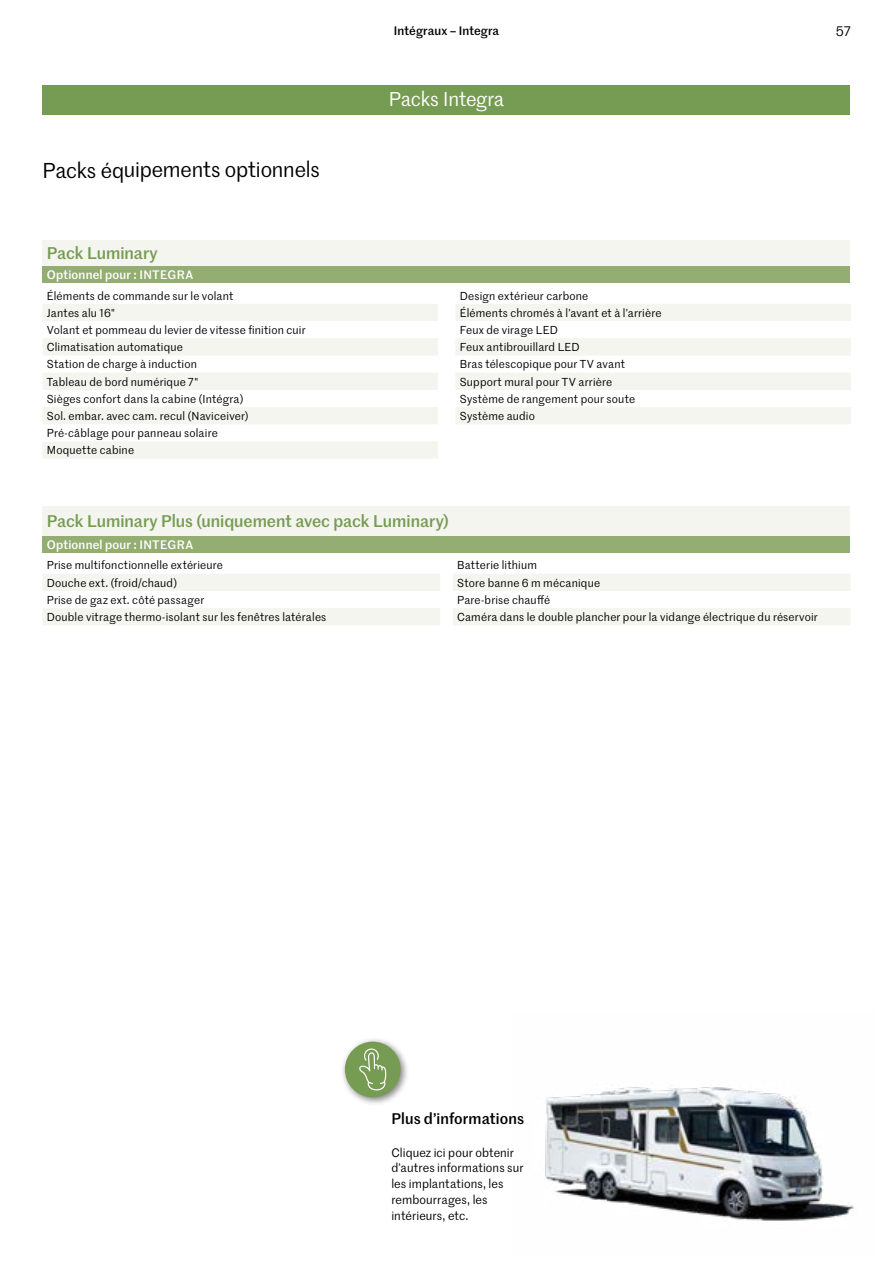
<style>
.page{position:relative;width:893px;height:1263px;background:#fff}
.page>*{position:absolute;margin:0;border:0;box-sizing:border-box;transform-origin:0 0}
.t1{font:21px "Marr Sans";letter-spacing:-.02em;color:#000}
.t2{font:19.5px "Marr Sans";letter-spacing:-.015em;color:#fff}
.t3{font:500 16.5px "Marr Sans";letter-spacing:-.005em;color:#769b52}
.t4{font:500 15px "Marr Sans";letter-spacing:.005em;color:#000}
.t5{font:13.5px "Marr Sans";color:#000}
.t6{font:12px/15.8px "Marr Sans";letter-spacing:.005em;color:#000}
.t7{font:500 12px "Marr Sans";letter-spacing:.015em;color:#fff}
.t8{font:500 12px "Marr Sans";letter-spacing:.01em;color:#000}
.t9{font:11.25px/17.2px "Marr Sans";letter-spacing:.015em;color:#000}
</style>
<div class="page">
<img style="left:545px;top:1087px;width:310px;height:135px">
<div style="left:341px;top:1037px;width:69px;height:69px;background:#000;opacity:.5"></div>
<div style="left:345px;top:1041px;width:56px;height:56px;background:#769b52;border-radius:50%"></div>
<svg style="left:359px;top:1048px;width:27px;height:42px"></svg>
<div style="left:43px;top:85px;width:807px;height:30px;background:#769b52"></div>
<svg style="left:43px;top:304px;width:395px;height:155px;fill:#f3f5ee"></svg>
<div style="left:43px;top:240px;width:807px;height:26px;background:#f3f5ee"></div>
<div style="left:43px;top:266px;width:807px;height:16px;background:#94ad72"></div>
<svg style="left:43px;top:574px;width:397px;height:51px"></svg>
<svg style="left:456px;top:304px;width:395px;height:120px;fill:#f3f5ee"></svg>
<svg style="left:453px;top:574px;width:397px;height:51px"></svg>
<div style="left:43px;top:506px;width:807px;height:30px;background:#f3f5ee"></div>
<div style="left:43px;top:536px;width:807px;height:16px;background:#94ad72"></div>
<p class="t8" style="left:394px;top:22px;width:107px">Intégraux – Integra</p>
<p class="t5" style="left:836px;top:22px;width:16px">57</p>
<h1 class="t1" style="left:43px;top:155px;width:279px">Packs équipements optionnels</h1>
<h3 class="t3" style="left:47px;top:241px;width:112px">Pack Luminary</h3>
<p class="t7" style="left:47px;top:265px;width:148px">Optionnel pour : INTEGRA</p>
<p class="t9" style="left:47px;top:286px;width:260px">Éléments de commande sur le volant<br>Jantes alu 16"<br>Volant et pommeau du levier de vitesse finition cuir<br>Climatisation automatique<br>Station de charge à induction<br>Tableau de bord numérique 7"<br>Sièges confort dans la cabine (Intégra)<br>Sol. embar. avec cam. recul (Naviceiver)<br>Pré-câblage pour panneau solaire<br>Moquette cabine</p>
<h2 class="t2" style="left:389px;top:85px;width:117px">Packs Integra</h2>
<p class="t9" style="left:460px;top:286px;width:203px">Design extérieur carbone<br>Éléments chromés à l’avant et à l’arrière<br>Feux de virage LED<br>Feux antibrouillard LED<br>Bras télescopique pour TV avant<br>Support mural pour TV arrière<br>Système de rangement pour soute<br>Système audio</p>
<h3 class="t3" style="left:47px;top:509px;width:404px">Pack Luminary Plus (uniquement avec pack Luminary)</h3>
<p class="t7" style="left:47px;top:535px;width:148px">Optionnel pour : INTEGRA</p>
<p class="t9" style="left:47px;top:556px;width:281px">Prise multifonctionnelle extérieure<br>Douche ext. (froid/chaud)<br>Prise de gaz ext. côté passager<br>Double vitrage thermo-isolant sur les fenêtres latérales</p>
<p class="t9" style="left:457px;top:556px;width:362px">Batterie lithium<br>Store banne 6 m mécanique<br>Pare-brise chauffé<br>Caméra dans le double plancher pour la vidange électrique du réservoir</p>
<h3 class="t4" style="left:391px;top:1107px;width:134px">Plus d’informations</h3>
<p class="t6" style="left:391px;top:1144px;width:134px">Cliquez ici pour obtenir d’autres informations sur les implantations, les rembourrages, les intérieurs, etc.</p>
</div>
